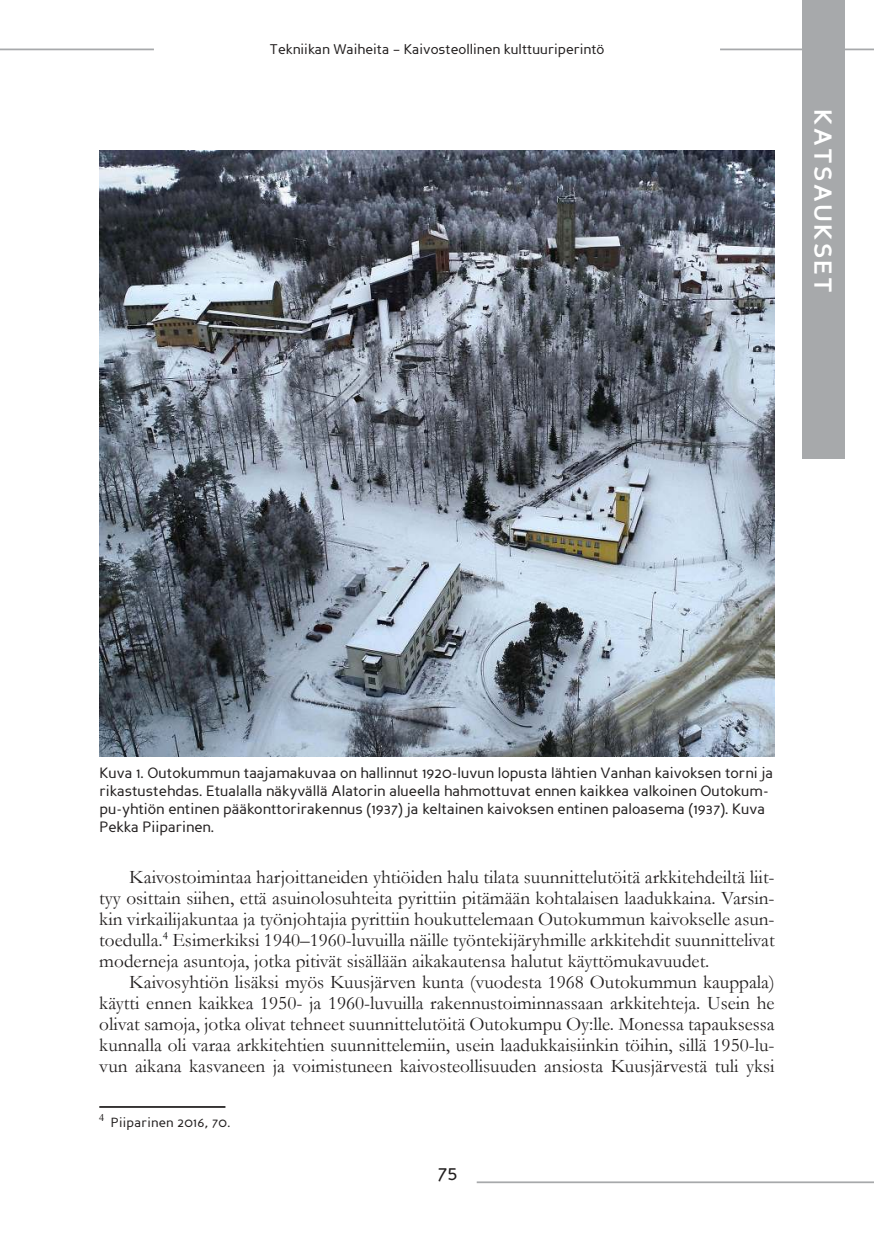
<style>
.page{position:relative;width:874px;height:1241px;background:#fff}
.page>*{position:absolute;margin:0;border:0;box-sizing:border-box;transform-origin:0 0}
.t1{font:700 24.5px "Perspective Sans";letter-spacing:.1em;color:#fff}
.t2{font:21px "Perspective Sans";color:#221f1f}
.t3{font:19.25px/21px "Garamond";color:#221f1f;text-align:justify}
.t4{font:14.88px/17.8px "Perspective Sans";color:#221f1f}
.t5{font:14px "Perspective Sans";color:#221f1f}
.t6{font:13.12px "Perspective Sans";letter-spacing:.02em;color:#221f1f}
</style>
<div class="page">
<hr style="left:719px;top:49px;width:154px;height:1px;background:#a7a9ab">
<hr style="left:0;top:49px;width:154px;height:1px;background:#a7a9ab">
<div style="left:801px;top:0;width:42px;height:458px;background:#a7a9ab"></div>
<hr style="left:476px;top:1181px;width:397px;height:1px;background:#a7a9ab">
<hr style="left:99px;top:1105px;width:126px;height:2px;background:#221f1f">
<img style="left:99px;top:150px;width:675px;height:606px">
<p class="t5" style="left:269px;top:43px;width:336px">Tekniikan Waiheita – Kaivosteollinen kulttuuriperintö</p>
<p class="t1" style="left:832px;top:109px;width:185px;rotate:90deg">KATSAUKSET</p>
<p class="t4" style="left:99px;top:765px;width:674px">Kuva 1. Outokummun taajamakuvaa on hallinnut 1920-luvun lopusta lähtien Vanhan kaivoksen torni ja rikastustehdas. Etualalla näkyvällä Alatorin alueella hahmottuvat ennen kaikkea valkoinen Outokum&shy;pu-yhtiön entinen pääkonttorirakennus (1937) ja keltainen kaivoksen entinen paloasema (1937). Kuva Pekka Piiparinen.</p>
<p class="t3" style="left:99px;top:867px;width:676px;text-indent:30px">Kaivostoimintaa harjoittaneiden yhtiöiden halu tilata suunnittelutöitä arkkitehdeiltä liit&shy;tyy osittain siihen, että asuinolosuhteita pyrittiin pitämään kohtalaisen laadukkaina. Varsin&shy;kin virkailijakuntaa ja työnjohtajia pyrittiin houkuttelemaan Outokummun kaivokselle asun&shy;toedulla.<sup>4</sup> Esimerkiksi 1940–1960-luvuilla näille työntekijäryhmille arkkitehdit suunnittelivat moderneja asuntoja, jotka pitivät sisällään aikakautensa halutut käyttömukavuudet.</p>
<p class="t3" style="left:99px;top:972px;width:676px;text-indent:30px">Kaivosyhtiön lisäksi myös Kuusjärven kunta (vuodesta 1968 Outokummun kauppala) käytti ennen kaikkea 1950- ja 1960-luvuilla rakennustoiminnassaan arkkitehteja. Usein he olivat samoja, jotka olivat tehneet suunnittelutöitä Outokumpu Oy:lle. Monessa tapauk sessa kunnalla oli varaa arkkitehtien suunnittelemiin, usein laadukkaisiinkin töihin, sillä 1950-lu&shy;vun aikana kasvaneen ja voimistuneen kaivosteollisuuden ansiosta Kuusjärvestä tuli yksi</p>
<p class="t6" style="left:99px;top:1116px;width:132px"><sup>4</sup> Piiparinen 2016, 70.</p>
<p class="t2" style="left:437px;top:1164px;width:23px">75</p>
</div>
